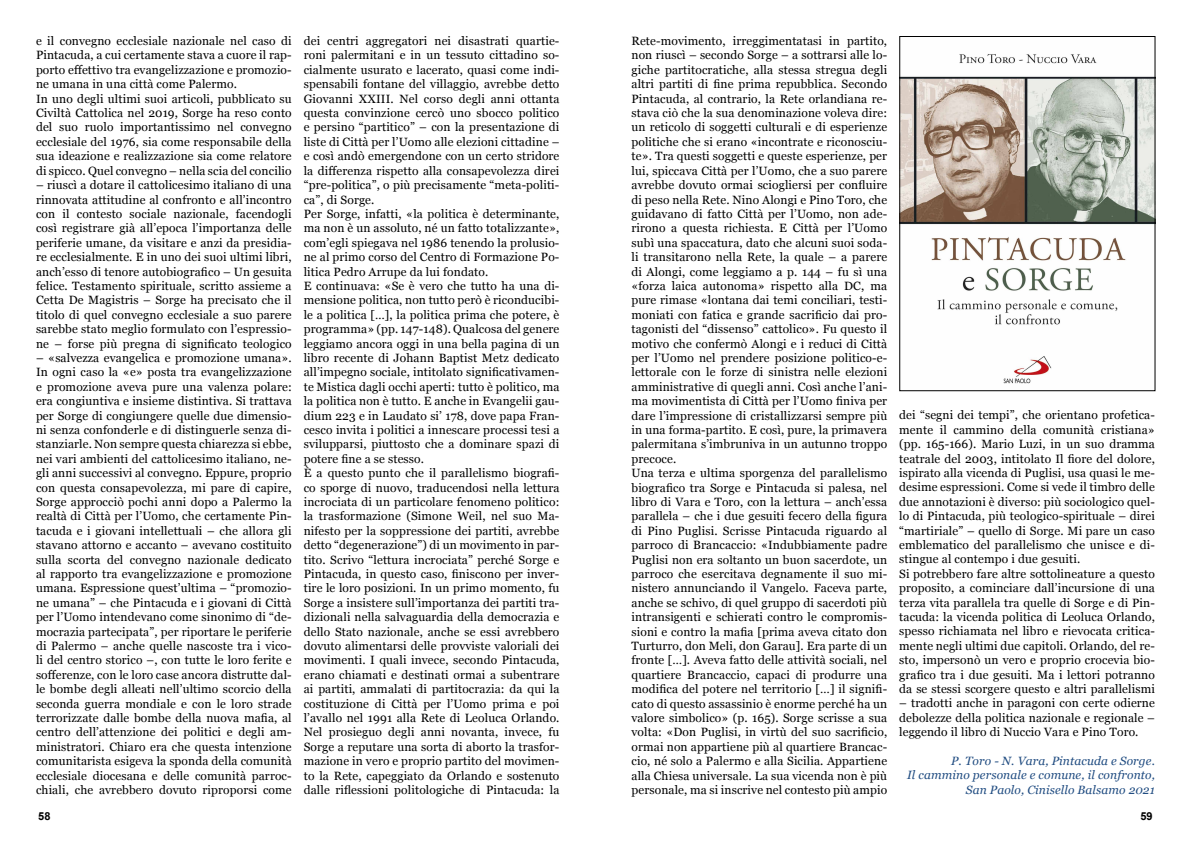
<style>
.page{position:relative;width:1191px;height:842px;background:#fff}
.page>*{position:absolute;margin:0;border:0;box-sizing:border-box;transform-origin:0 0}
.t1{font:12px/14.4px "Georgia";letter-spacing:.01em;color:#000;text-align:justify}
.t2{font:italic 12px/14.4px "Georgia";letter-spacing:.01em;color:#204c81;text-align:right}
.t3{font:700 11px "Arial";color:#000}
</style>
<div class="page">
<img style="left:901px;top:54px;width:252px;height:330px">
<div style="left:899px;top:36px;width:256px;height:355px;border:1px solid #000"></div>
<p class="t1" style="left:36px;top:33px;width:257px">e il convegno ecclesiale nazionale nel caso di Pintacuda, a cui certamente stava a cuore il rap&shy;porto effettivo tra evangelizzazione e promozio&shy;ne umana in una città come Palermo.</p>
<p class="t1" style="left:36px;top:91px;width:257px">In uno degli ultimi suoi articoli, pubblicato su Civiltà Cattolica nel 2019, Sorge ha reso conto del suo ruolo importantissimo nel convegno ecclesiale del 1976, sia come responsabile della sua ideazione e realizzazione sia come relatore di spicco. Quel convegno – nella scia del concilio</p>
<p class="t1" style="left:36px;top:177px;width:257px">– riuscì a dotare il cattolicesimo italiano di una rinnovata attitudine al confronto e all’incontro con il contesto sociale nazionale, facendogli così registrare già all’epoca l’importanza delle periferie umane, da visitare e anzi da presidia&shy;re ecclesialmente. E in uno dei suoi ultimi libri, anch’esso di tenore autobiografico – Un gesuita felice. Testamento spirituale, scritto assieme a Cetta De Magistris – Sorge ha precisato che il titolo di quel convegno ecclesiale a suo parere sarebbe stato meglio formulato con l’espressio&shy;ne – forse più pregna di significato teologico</p>
<p class="t1" style="left:36px;top:350px;width:257px">– «salvezza evangelica e promozione umana».<br>In ogni caso la «e» posta tra evangelizzazione e promozione aveva pure una valenza polare: era congiuntiva e insieme distintiva. Si trattava per Sorge di congiungere quelle due dimensio&shy;ni senza confonderle e di distinguerle senza di&shy;stanziarle. Non sempre questa chiarezza si ebbe, nei vari ambienti del cattolicesimo italiano, ne&shy;gli anni successivi al convegno. Eppure, proprio con questa consapevolezza, mi pare di capire, Sorge approcciò pochi anni dopo a Palermo la realtà di Città per l’Uomo, che certamente Pin&shy;tacuda e i giovani intellettuali – che allora gli stavano attorno e accanto – avevano costituito sulla scorta del convegno nazionale dedicato al rapporto tra evangelizzazione e promozione umana. Espressione quest’ultima – “promozio&shy;ne umana” – che Pintacuda e i giovani di Città per l’Uomo intendevano come sinonimo di “de&shy;mocrazia partecipata”, per riportare le periferie di Palermo – anche quelle nascoste tra i vico&shy;li del centro storico –, con tutte le loro ferite e sofferenze, con le loro case ancora distrutte dal&shy;le bombe degli alleati nell’ultimo scorcio della seconda guerra mondiale e con le loro strade terrorizzate dalle bombe della nuova mafia, al centro dell’attenzione dei politici e degli am&shy;ministratori. Chiaro era che questa intenzione comunitarista esigeva la sponda della comunità ecclesiale diocesana e delle comunità parroc&shy;chiali, che avrebbero dovuto riproporsi come</p>
<p class="t1" style="left:304px;top:33px;width:257px">dei centri aggregatori nei disastrati quartie&shy;roni palermitani e in un tessuto cittadino so&shy;cialmente usurato e lacerato, quasi come indi&shy;spensabili fontane del villaggio, avrebbe detto Giovanni XXIII. Nel corso degli anni ottanta questa convinzione cercò uno sbocco politico e persino “partitico” – con la presentazione di liste di Città per l’Uomo alle elezioni cittadine – e così andò emergendone con un certo stridore la differenza rispetto alla consapevolezza direi “pre-politica”, o più precisamente “meta-politi&shy;ca”, di Sorge.</p>
<p class="t1" style="left:304px;top:206px;width:257px">Per Sorge, infatti, «la politica è determinante, ma non è un assoluto, né un fatto totalizzante», com’egli spiegava nel 1986 tenendo la prolusio&shy;ne al primo corso del Centro di Formazione Po&shy;litica Pedro Arrupe da lui fondato.</p>
<p class="t1" style="left:304px;top:278px;width:257px">E continuava: «Se è vero che tutto ha una di&shy;mensione politica, non tutto però è riconducibi&shy;le a politica […], la politica prima che potere, è programma» (pp. 147-148). Qualcosa del genere leggiamo ancora oggi in una bella pagina di un libro recente di Johann Baptist Metz dedicato all’impegno sociale, intitolato significativamen&shy;te Mistica dagli occhi aperti: tutto è politico, ma la politica non è tutto. E anche in Evangelii gau&shy;dium 223 e in Laudato si’ 178, dove papa Fran&shy;cesco invita i politici a innescare processi tesi a svilupparsi, piuttosto che a dominare spazi di potere fine a se stesso.</p>
<p class="t1" style="left:304px;top:465px;width:257px">È a questo punto che il parallelismo biografi&shy;co sporge di nuovo, traducendosi nella lettura incrociata di un particolare fenomeno politico: la trasformazione (Simone Weil, nel suo Ma&shy;nifesto per la soppressione dei partiti, avrebbe detto “degenerazione”) di un movimento in par&shy;tito. Scrivo “lettura incrociata” perché Sorge e Pintacuda, in questo caso, finiscono per inver&shy;tire le loro posizioni. In un primo momento, fu Sorge a insistere sull’importanza dei partiti tra&shy;dizionali nella salvaguardia della democrazia e dello Stato nazionale, anche se essi avrebbero dovuto alimentarsi delle provviste valoriali dei movimenti. I quali invece, secondo Pintacuda, erano chiamati e destinati ormai a subentrare ai partiti, ammalati di partitocrazia: da qui la costituzione di Città per l’Uomo prima e poi l’avallo nel 1991 alla Rete di Leoluca Orlando.<br>Nel prosieguo degli anni novanta, invece, fu Sorge a reputare una sorta di aborto la trasfor&shy;mazione in vero e proprio partito del movimen&shy;to la Rete, capeggiato da Orlando e sostenuto dalle riflessioni politologiche di Pintacuda: la</p>
<p class="t1" style="left:631px;top:33px;width:257px">Rete-movimento, irreggimentatasi in partito, non riuscì – secondo Sorge – a sottrarsi alle lo&shy;giche partitocratiche, alla stessa stregua degli altri partiti di fine prima repubblica. Secondo Pintacuda, al contrario, la Rete orlandiana re&shy;stava ciò che la sua denominazione voleva dire: un reticolo di soggetti culturali e di esperienze politiche che si erano «incontrate e riconosciu&shy;te». Tra questi soggetti e queste esperienze, per lui, spiccava Città per l’Uomo, che a suo parere avrebbe dovuto ormai sciogliersi per confluire di peso nella Rete. Nino Alongi e Pino Toro, che guidavano di fatto Città per l’Uomo, non ade&shy;rirono a questa richiesta. E Città per l’Uomo subì una spaccatura, dato che alcuni suoi soda&shy;li transitarono nella Rete, la quale – a parere di Alongi, come leggiamo a p. 144 – fu sì una «forza laica autonoma» rispetto alla DC, ma pure rimase «lontana dai temi conciliari, testi&shy;moniati con fatica e grande sacrificio dai pro&shy;tagonisti del “dissenso” cattolico». Fu questo il motivo che confermò Alongi e i reduci di Città per l’Uomo nel prendere posizione politico-e&shy;lettorale con le forze di sinistra nelle elezioni amministrative di quegli anni. Così anche l’ani&shy;ma movimentista di Città per l’Uomo finiva per dare l’impressione di cristallizzarsi sempre più in una forma-partito. E così, pure, la primavera palermitana s’imbruniva in un autunno troppo precoce.</p>
<p class="t1" style="left:631px;top:465px;width:257px">Una terza e ultima sporgenza del parallelismo biografico tra Sorge e Pintacuda si palesa, nel libro di Vara e Toro, con la lettura – anch’essa parallela – che i due gesuiti fecero della figura di Pino Puglisi. Scrisse Pintacuda riguardo al parroco di Brancaccio: «Indubbiamente padre Puglisi non era soltanto un buon sacerdote, un parroco che esercitava degnamente il suo mi&shy;nistero annunciando il Vangelo. Faceva parte, anche se schivo, di quel gruppo di sacerdoti più intransigenti e schierati contro le compromis&shy;sioni e contro la mafia [prima aveva citato don Turturro, don Meli, don Garau]. Era parte di un fronte […]. Aveva fatto delle attività sociali, nel quartiere Brancaccio, capaci di produrre una modifica del potere nel territorio […] il signifi&shy;cato di questo assassinio è enorme perché ha un valore simbolico» (p. 165). Sorge scrisse a sua volta: «Don Puglisi, in virtù del suo sacrificio, ormai non appartiene più al quartiere Brancac&shy;cio, né solo a Palermo e alla Sicilia. Appartiene alla Chiesa universale. La sua vicenda non è più personale, ma si inscrive nel contesto più ampio</p>
<p class="t1" style="left:899px;top:407px;width:257px">dei “segni dei tempi”, che orientano profetica&shy;mente il cammino della comunità cristiana» (pp. 165-166). Mario Luzi, in un suo dramma teatrale del 2003, intitolato Il fiore del dolore, ispirato alla vicenda di Puglisi, usa quasi le me&shy;desime espressioni. Come si vede il timbro delle due annotazioni è diverso: più sociologico quel&shy;lo di Pintacuda, più teologico-spirituale – direi “martiriale” – quello di Sorge. Mi pare un caso emblematico del parallelismo che unisce e di&shy;stingue al contempo i due gesuiti.</p>
<p class="t1" style="left:899px;top:566px;width:257px">Si potrebbero fare altre sottolineature a questo proposito, a cominciare dall’incursione di una terza vita parallela tra quelle di Sorge e di Pin&shy;tacuda: la vicenda politica di Leoluca Orlando, spesso richiamata nel libro e rievocata critica&shy;mente negli ultimi due capitoli. Orlando, del re&shy;sto, impersonò un vero e proprio crocevia bio&shy;grafico tra i due gesuiti. Ma i lettori potranno da se stessi scorgere questo e altri parallelismi</p>
<p class="t1" style="left:899px;top:695px;width:257px">– tradotti anche in paragoni con certe odierne debolezze della politica nazionale e regionale – leggendo il libro di Nuccio Vara e Pino Toro.</p>
<p class="t2" style="left:951px;top:753px;width:205px">P. Toro - N. Vara, Pintacuda e Sorge.</p>
<p class="t2" style="left:907px;top:767px;width:249px">Il cammino personale e comune, il confronto,<br>San Paolo, Cinisello Balsamo 2021</p>
<p class="t3" style="left:38px;top:809px;width:14px">58</p>
<p class="t3" style="left:1140px;top:809px;width:14px">59</p>
</div>
